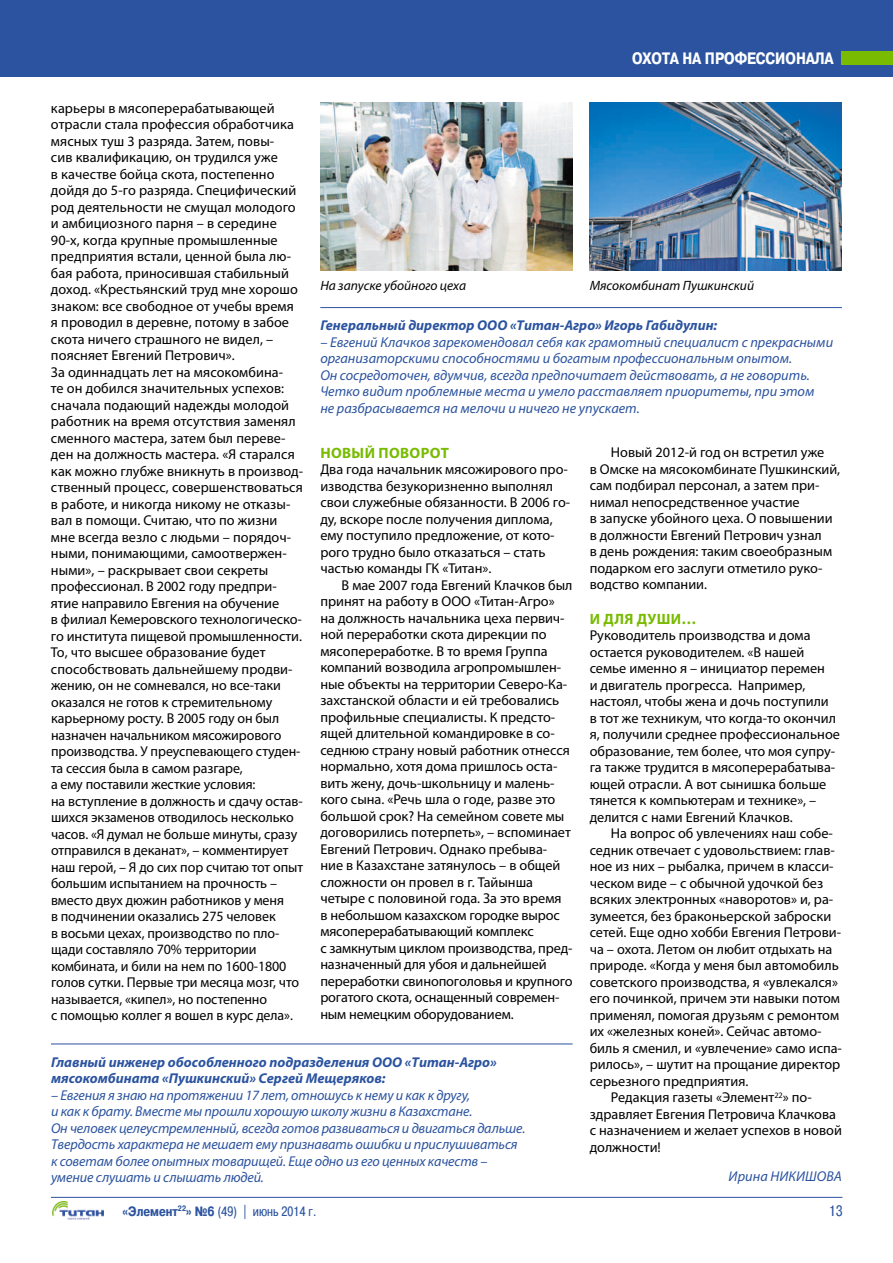
<style>
.page{position:relative;width:893px;height:1263px;background:#fff}
.page>*{position:absolute;margin:0;border:0;box-sizing:border-box;transform-origin:0 0}
.t1{font:700 16.5px "Pragmatica Condensed Cyr";color:#fff}
.t2{font:700 15px "Myriad Pro";letter-spacing:.105em;color:#78bb00}
.t3{font:15px "Pragmatica Condensed Cyr";color:#2b539f}
.t4{font:14.25px/16.5px "Myriad Pro";color:#000}
.t5{font:italic 14.25px/16.5px "Myriad Pro";letter-spacing:-.005em;color:#2b539f}
.t6{font:italic 700 14.25px/16.5px "Myriad Pro";color:#2b539f}
.t7{font:italic 13.5px "Myriad Pro";color:#000}
.t8{font:13.5px "Pragmatica Condensed Cyr";color:#2b539f}
.s1{font-weight:700}
</style>
<div class="page">
<div style="left:0;top:0;width:893px;height:77px;background:#2b539f"></div>
<div style="left:842px;top:51px;width:51px;height:13px;background:#78bb00"></div>
<hr style="left:51px;top:1197px;width:791px;height:1px;background:#2b539f">
<img style="left:52px;top:1201px;width:51px;height:18px">
<hr style="left:51px;top:1043px;width:522px;height:1px;background:#2b539f">
<hr style="left:320px;top:307px;width:522px;height:1px;background:#2b539f">
<img style="left:320px;top:102px;width:253px;height:168px">
<img style="left:590px;top:102px;width:252px;height:168px">
<p class="t1" style="left:632px;top:49px;width:203px">охота на профессионала</p>
<p class="t4" style="left:51px;top:99px;width:254px">карьеры в мясоперерабатывающей отрасли стала профессия обработчика мясных туш 3 разряда. Затем, повы-<br>сив квалификацию, он трудился уже<br>в качестве бойца скота, постепенно дойдя до 5-го разряда. Специфический род деятельности не смущал молодого и амбициозного парня – в середине 90-х, когда крупные промышленные предприятия встали, ценной была лю&shy;бая работа, приносившая стабильный доход. «Крестьянский труд мне хорошо знаком: все свободное от учебы время я проводил в деревне, потому в забое скота ничего страшного не видел, – поясняет Евгений Петрович».<br>За одиннадцать лет на мясокомбина-<br>те он добился значительных успехов: сначала подающий надежды молодой работник на время отсутствия заменял сменного мастера, затем был переве&shy;ден на должность мастера. «Я старался как можно глубже вникнуть в производ&shy;ственный процесс, совершенствоваться в работе, и никогда никому не отказы&shy;вал в помощи. Считаю, что по жизни мне всегда везло с людьми – порядоч&shy;ными, понимающими, самоотвержен&shy;ными», – раскрывает свои секреты профессионал. В 2002 году предпри&shy;ятие направило Евгения на обучение<br>в филиал Кемеровского технологическо&shy;го института пищевой промышленности.<br>То, что высшее образование будет способствовать дальнейшему продви&shy;жению, он не сомневался, но все-таки оказался не готов к стремительному карьерному росту. В 2005 году он был назначен начальником мясожирового производства. У преуспевающего студен&shy;та сессия была в самом разгаре,<br>а ему поставили жесткие условия:<br>на вступление в должность и сдачу остав&shy;шихся экзаменов отводилось несколько часов. «Я думал не больше минуты, сразу отправился в деканат», – комментирует наш герой, – Я до сих пор считаю тот опыт большим испытанием на прочность – вместо двух дюжин работников у меня<br>в подчинении оказались 275 человек<br>в восьми цехах, производство по пло&shy;щади составляло 70% территории комбината, и били на нем по 1600-1800 голов сутки. Первые три месяца мозг, что называется, «кипел», но постепенно<br>с помощью коллег я вошел в курс дела».</p>
<p class="t6" style="left:51px;top:1053px;width:447px">Главный инженер обособленного подразделения ООО «Титан-Агро» мясокомбината «Пушкинский» Сергей Мещеряков:</p>
<p class="t5" style="left:51px;top:1086px;width:476px">– Евгения я знаю на протяжении 17 лет, отношусь к нему и как к другу,<br>и как к брату. Вместе мы прошли хорошую школу жизни в Казахстане.<br>Он человек целеустремленный, всегда готов развиваться и двигаться дальше.<br>Твердость характера не мешает ему признавать ошибки и прислушиваться к советам более опытных товарищей. Еще одно из его ценных качеств – умение слушать и слышать людей.</p>
<p class="t7" style="left:320px;top:277px;width:147px">На запуске убойного цеха</p>
<p class="t7" style="left:590px;top:277px;width:166px">Мясокомбинат Пушкинский</p>
<p class="t6" style="left:320px;top:317px;width:398px">Генеральный директор ООО «Титан-Агро» Игорь Габидулин:</p>
<p class="t5" style="left:320px;top:333px;width:514px">– Евгений Клачков зарекомендовал себя как грамотный специалист с прекрасными организаторскими способностями и богатым профессиональным опытом.<br>Он сосредоточен, вдумчив, всегда предпочитает действовать, а не говорить.<br>Четко видит проблемные места и умело расставляет приоритеты, при этом<br>не разбрасывается на мелочи и ничего не упускает.</p>
<p class="t2" style="left:320px;top:443px;width:120px">Новый поворот</p>
<p class="t4" style="left:320px;top:461px;width:251px">Два года начальник мясожирового про&shy;изводства безукоризненно выполнял свои служебные обязанности. В 2006 го&shy;ду, вскоре после получения диплома, ему поступило предложение, от кото&shy;рого трудно было отказаться – стать частью команды ГК «Титан».</p>
<p class="t4" style="left:320px;top:576px;width:254px;text-indent:21px">В мае 2007 года Евгений Клачков был принят на работу в ООО «Титан-Агро» на должность начальника цеха первич&shy;ной переработки скота дирекции по мясопереработке. В то время Группа компаний возводила агропромышлен&shy;ные объекты на территории Северо-Ка&shy;захстанской области и ей требовались профильные специалисты. К предсто&shy;ящей длительной командировке в со&shy;седнюю страну новый работник отнесся нормально, хотя дома пришлось оста&shy;вить жену, дочь-школьницу и малень&shy;кого сына. «Речь шла о годе, разве это большой срок? На семейном совете мы договорились потерпеть», – вспоминает Евгений Петрович. Однако пребыва&shy;ние в Казахстане затянулось – в общей сложности он провел в г. Тайынша четыре с половиной года. За это время<br>в небольшом казахском городке вырос мясоперерабатывающий комплекс<br>с замкнутым циклом производства, пред&shy;назначенный для убоя и дальнейшей переработки свинопоголовья и крупного рогатого скота, оснащенный современ&shy;ным немецким оборудованием.</p>
<p class="t4" style="left:590px;top:444px;width:252px;text-indent:21px">Новый 2012-й год он встретил уже<br>в Омске на мясокомбинате Пушкинский, сам подбирал персонал, а затем при&shy;нимал непосредственное участие<br>в запуске убойного цеха. О повышении в должности Евгений Петрович узнал<br>в день рождения: таким своеобразным подарком его заслуги отметило руко&shy;водство компании.</p>
<p class="t2" style="left:590px;top:609px;width:108px">И для души…</p>
<p class="t4" style="left:590px;top:627px;width:252px">Руководитель производства и дома остается руководителем. «В нашей семье именно я – инициатор перемен<br>и двигатель прогресса. Например, настоял, чтобы жена и дочь поступили<br>в тот же техникум, что когда-то окончил я, получили среднее профессиональное образование, тем более, что моя супру&shy;га также трудится в мясоперерабатыва&shy;ющей отрасли. А вот сынишка больше тянется к компьютерам и технике», – делится с нами Евгений Клачков.</p>
<p class="t4" style="left:611px;top:825px;width:224px">На вопрос об увлечениях наш собе-</p>
<p class="t4" style="left:590px;top:841px;width:247px">седник отвечает с удовольствием: глав-</p>
<p class="t4" style="left:590px;top:858px;width:245px">ное из них – рыбалка, причем в класси-</p>
<p class="t4" style="left:590px;top:874px;width:235px">ческом виде – с обычной удочкой без</p>
<p class="t4" style="left:590px;top:891px;width:244px">всяких электронных «наворотов» и, ра-</p>
<p class="t4" style="left:590px;top:907px;width:243px">зумеется, без браконьерской заброски</p>
<p class="t4" style="left:590px;top:924px;width:253px">сетей. Еще одно хобби Евгения Петрови-</p>
<p class="t4" style="left:590px;top:940px;width:244px">ча – охота. Летом он любит отдыхать на</p>
<p class="t4" style="left:590px;top:957px;width:251px">природе. «Когда у меня был автомобиль</p>
<p class="t4" style="left:590px;top:973px;width:250px">советского производства, я «увлекался»</p>
<p class="t4" style="left:590px;top:990px;width:252px">его починкой, причем эти навыки потом</p>
<p class="t4" style="left:590px;top:1006px;width:251px">применял, помогая друзьям с ремонтом</p>
<p class="t4" style="left:590px;top:1023px;width:233px">их «железных коней». Сейчас автомо-</p>
<p class="t4" style="left:590px;top:1039px;width:254px">биль я сменил, и «увлечение» само испа-</p>
<p class="t4" style="left:590px;top:1056px;width:252px">рилось», – шутит на прощание директор</p>
<p class="t4" style="left:590px;top:1072px;width:160px">серьезного предприятия.</p>
<p class="t4" style="left:611px;top:1089px;width:202px">Редакция газеты «Элемент<sup>22</sup>» по-</p>
<p class="t4" style="left:590px;top:1105px;width:248px">здравляет Евгения Петровича Клачкова</p>
<p class="t4" style="left:590px;top:1122px;width:254px">с назначением и желает успехов в новой</p>
<p class="t4" style="left:590px;top:1138px;width:73px">должности!</p>
<p class="t5" style="left:729px;top:1168px;width:115px">Ирина НИКИШОВА</p>
<p class="t8" style="left:123px;top:1203px;width:195px"><span class="s1">«Элемент</span><sup>22</sup><span class="s1">» №6</span> (49) | июнь 2014 г.</p>
<p class="t3" style="left:829px;top:1203px;width:15px">13</p>
</div>
